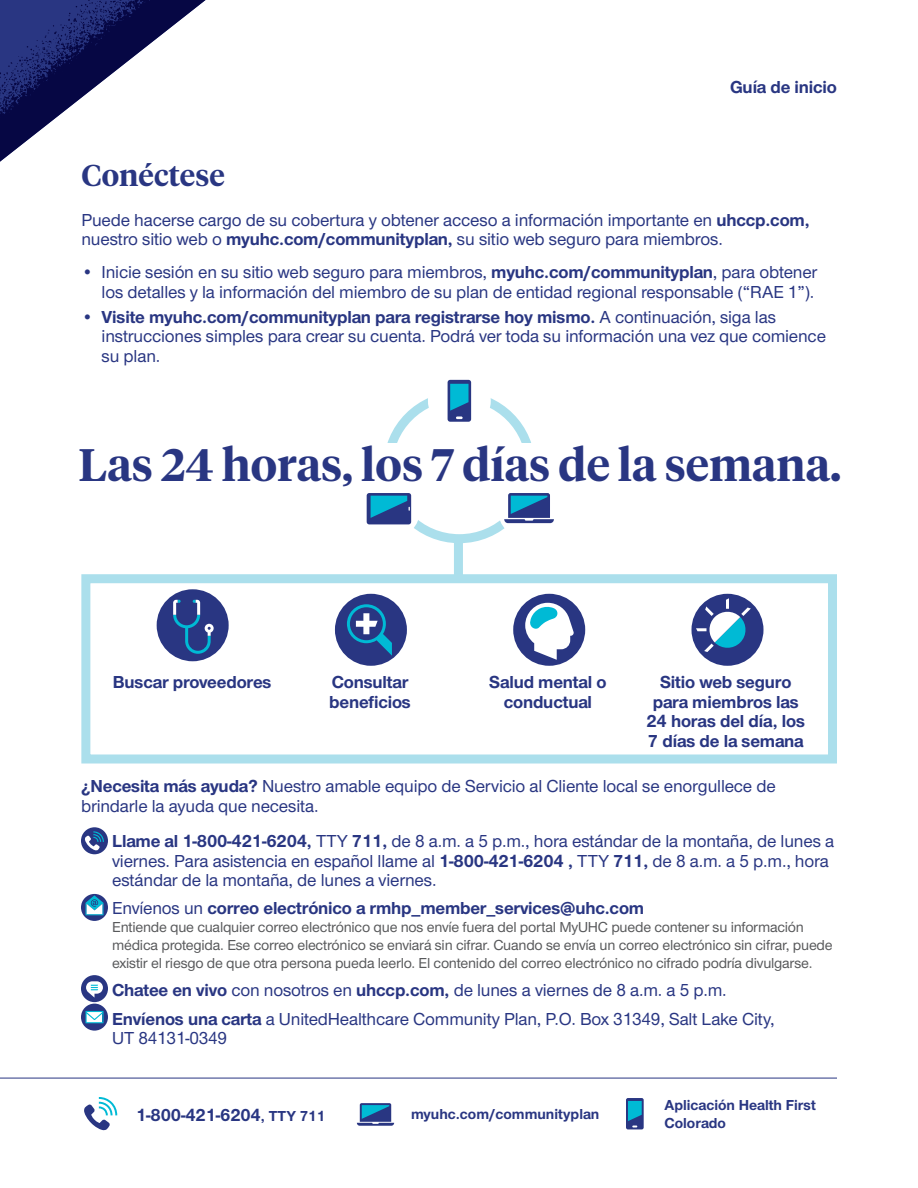
<style>
.page{position:relative;width:918px;height:1188px;background:#fff}
.page>*{position:absolute;margin:0;border:0;box-sizing:border-box;transform-origin:0 0}
.t1{font:600 45.3px "UHC Serif Headline";color:#293682}
.t2{font:600 30px "UHC Serif Headline";letter-spacing:.005em;color:#293682}
.t3{font:500 18px/19.5px "UHC Sans";letter-spacing:-.01em;color:#293682}
.t4{font:700 18px/19.5px "UHC Sans";letter-spacing:-.01em;color:#293682;text-align:center}
.t5{font:500 15px/18px "UHC Sans";letter-spacing:-.015em;color:#58595b}
.t6{font:700 15px/18px "UHC Sans";color:#293682}
.s1{font-weight:700}
.s2{font-weight:500}
.s3{font-size:15px}
</style>
<div class="page">
<svg style="left:0;top:0;width:206px;height:162px"></svg>
<svg style="left:84px;top:1097px;width:33px;height:33px"></svg>
<svg style="left:626px;top:1098px;width:18px;height:31px"></svg>
<hr style="left:0;top:1078px;width:837px;height:1px;background:#293682">
<svg style="left:357px;top:1103px;width:37px;height:23px"></svg>
<div style="left:81px;top:574px;width:756px;height:190px;border:9px solid #abdfec"></div>
<div style="left:157px;top:589px;width:72px;height:72px;background:#293682;border-radius:50%"></div>
<svg style="left:173px;top:600px;width:41px;height:54px"></svg>
<div style="left:383px;top:391px;width:152px;height:152px;border:9px solid #abdfec;border-radius:50%"></div>
<div style="left:498px;top:477px;width:62px;height:63px;background:#fff;border-radius:50%"></div>
<svg style="left:504px;top:493px;width:50px;height:30px"></svg>
<div style="left:358px;top:477px;width:62px;height:63px;background:#fff;border-radius:50%"></div>
<svg style="left:367px;top:493px;width:44px;height:31px"></svg>
<div style="left:428px;top:369px;width:63px;height:63px;background:#fff;border-radius:50%"></div>
<svg style="left:448px;top:380px;width:23px;height:42px"></svg>
<div style="left:78px;top:443px;width:764px;height:40px;background:#fff"></div>
<div style="left:454px;top:536px;width:9px;height:39px;background:#abdfec"></div>
<div style="left:81px;top:827px;width:27px;height:27px;background:#293682;border-radius:50%"></div>
<svg style="left:85px;top:831px;width:19px;height:20px"></svg>
<svg style="left:81px;top:894px;width:27px;height:27px"></svg>
<svg style="left:85px;top:895px;width:18px;height:20px"></svg>
<div style="left:81px;top:975px;width:27px;height:27px;background:#293682;border-radius:50%"></div>
<svg style="left:86px;top:981px;width:17px;height:17px"></svg>
<svg style="left:81px;top:1004px;width:27px;height:27px"></svg>
<svg style="left:86px;top:1011px;width:18px;height:12px"></svg>
<div style="left:692px;top:594px;width:72px;height:72px;background:#293682;border-radius:50%"></div>
<svg style="left:696px;top:598px;width:55px;height:54px"></svg>
<div style="left:335px;top:594px;width:72px;height:72px;background:#293682;border-radius:50%"></div>
<svg style="left:347px;top:604px;width:45px;height:52px"></svg>
<div style="left:513px;top:594px;width:72px;height:72px;background:#293682;border-radius:50%"></div>
<svg style="left:525px;top:603px;width:49px;height:57px"></svg>
<p class="t4" style="left:730px;top:77px;width:108px">Guía de inicio</p>
<h2 class="t2" style="left:81px;top:155px;width:145px">Conéctese</h2>
<p class="t3" style="left:81px;top:209px;width:730px">Puede hacerse cargo de su cobertura y obtener acceso a información importante en <span class="s1">uhccp.com, </span>nuestro sitio web o <span class="s1">myuhc.com/communityplan,</span> su sitio web seguro para miembros.</p>
<p class="t3" style="left:81px;top:262px;width:738px;text-align:right">• Inicie sesión en su sitio web seguro para miembros, <span class="s1">myuhc.com/communityplan</span>, para obtener los detalles y la información del miembro de su plan de entidad regional responsable (“RAE 1”).</p>
<p class="t3" style="left:102px;top:306px;width:726px;text-indent:-20px">• <span class="s1">Visite myuhc.com/communityplan para registrarse hoy mismo.</span> A continuación, siga las instrucciones simples para crear su cuenta. Podrá ver toda su información una vez que comience su plan.</p>
<p class="t1" style="left:78px;top:434px;width:765px">Las 24 horas, los 7 días de la semana.</p>
<p class="t4" style="left:113px;top:672px;width:160px">Buscar proveedores</p>
<p class="t4" style="left:329px;top:672px;width:83px;text-align:left">Consultar beneficios</p>
<p class="t4" style="left:489px;top:672px;width:119px">Salud mental o conductual</p>
<p class="t4" style="left:647px;top:672px;width:160px">Sitio web seguro para miembros las<br>24 horas del día, los<br>7 días de la semana</p>
<p class="t3" style="left:81px;top:776px;width:696px"><span class="s1">¿Necesita más ayuda?</span> Nuestro amable equipo de Servicio al Cliente local se enorgullece de brindarle la ayuda que necesita.</p>
<p class="t3" style="left:112px;top:831px;width:724px"><span class="s1">Llame al 1-800-421-6204,</span> TTY <span class="s1">711,</span> de 8 a.m. a 5 p.m., hora estándar de la montaña, de lunes a viernes. Para asistencia en español llame al <span class="s1">1-800-421-6204 ,</span> TTY <span class="s1">711,</span> de 8 a.m. a 5 p.m., hora estándar de la montaña, de lunes a viernes.</p>
<p class="t4" style="left:112px;top:898px;width:534px"><span class="s2">Envíenos un</span> correo electrónico a rmhp_member_services@uhc.com</p>
<p class="t5" style="left:112px;top:918px;width:722px">Entiende que cualquier correo electrónico que nos envíe fuera del portal MyUHC puede contener su información médica protegida. Ese correo electrónico se enviará sin cifrar. Cuando se envía un correo electrónico sin cifrar, puede existir el riesgo de que otra persona pueda leerlo. El contenido del correo electrónico no cifrado podría divulgarse.</p>
<p class="t3" style="left:112px;top:980px;width:616px"><span class="s1">Chatee en vivo</span> con nosotros en <span class="s1">uhccp.com,</span> de lunes a viernes de 8 a.m. a 5 p.m.</p>
<p class="t3" style="left:112px;top:1008px;width:664px"><span class="s1">Envíenos una carta</span> a UnitedHealthcare Community Plan, P.O. Box 31349, Salt Lake City,<br>UT 84131-0349</p>
<p class="t4" style="left:136px;top:1105px;width:191px">1-800-421-6204<span class="s3">, TTY 711</span></p>
<p class="t6" style="left:411px;top:1105px;width:190px">myuhc.com/communityplan</p>
<p class="t6" style="left:665px;top:1095px;width:153px">Aplicación Health First<br>Colorado</p>
</div>
